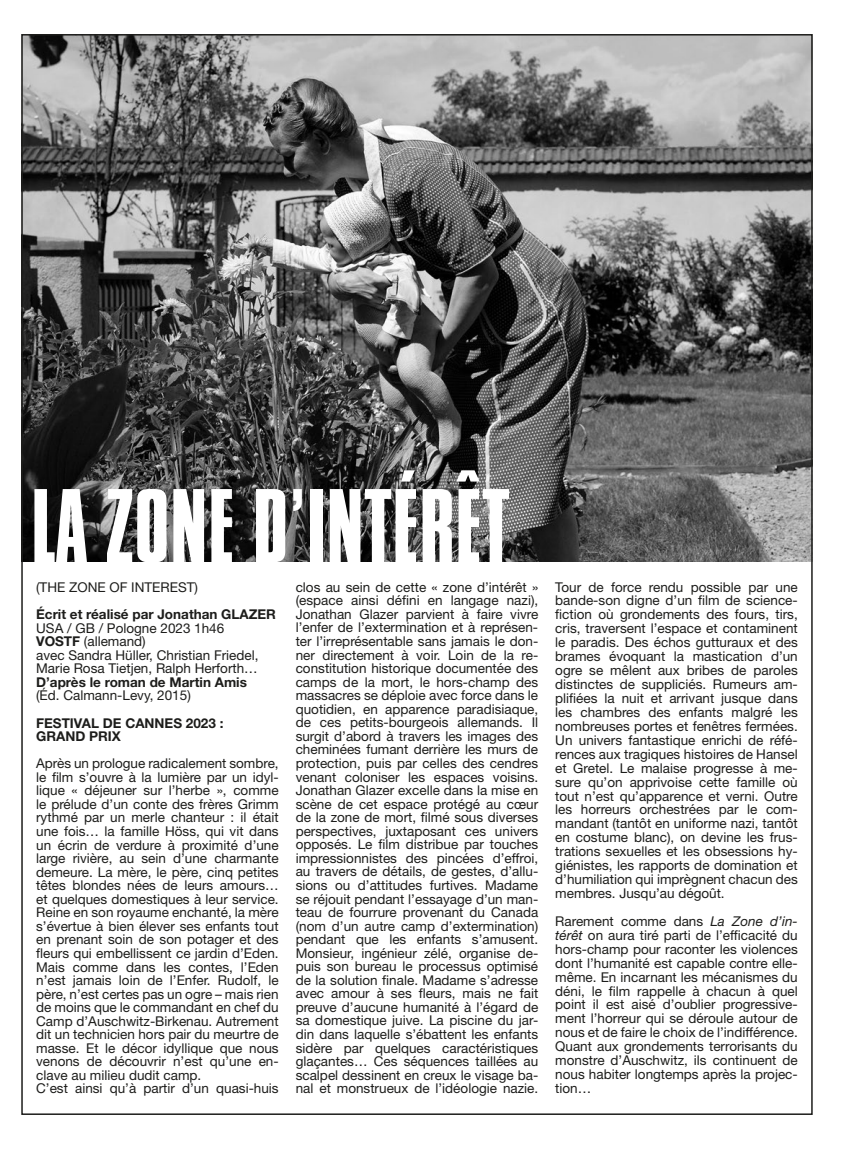
<style>
.page{position:relative;width:851px;height:1149px;background:#fff}
.page>*{position:absolute;margin:0;border:0;box-sizing:border-box;transform-origin:0 0}
.t1{font:109.5px "Compacta Std";color:#fff}
.t2{font:13.5px/13.5px "Helvetica Neue LT Std";color:#1d1d1b;text-align:justify}
.t3{font:700 13.5px/13.5px "Helvetica Neue LT Std";color:#1d1d1b}
.s1{font-weight:700}
.s2{font-style:italic}
</style>
<div class="page">
<img style="left:24px;top:37px;width:785px;height:524px">
<h1 class="t1" style="left:31px;top:466px;width:480px">LA ZONE D’INTÉRÊT</h1>
<p class="t2" style="left:36px;top:580px;width:163px">(THE ZONE OF INTEREST)</p>
<p class="t3" style="left:36px;top:607px;width:241px">Écrit et réalisé par Jonathan GLAZER</p>
<p class="t2" style="left:36px;top:620px;width:224px;text-align:left">USA / GB / Pologne 2023 1h46<br><span class="s1">VOSTF</span> (allemand)<br>avec Sandra Hüller, Christian Friedel,<br>Marie Rosa Tietjen, Ralph Herforth…</p>
<p class="t3" style="left:36px;top:674px;width:212px">D’après le roman de Martin Amis</p>
<p class="t2" style="left:36px;top:688px;width:156px">(Éd. Calmann-Levy, 2015)</p>
<p class="t3" style="left:36px;top:715px;width:189px">FESTIVAL DE CANNES 2023 :<br>GRAND PRIX</p>
<p class="t2" style="left:36px;top:756px;width:244px;text-align:left">Après un prologue radicalement sombre, le film s’ouvre à la lumière par un idyl&shy;lique « déjeuner sur l’herbe », comme le prélude d’un conte des frères Grimm rythmé par un merle chanteur : il était une fois… la famille Höss, qui vit dans un écrin de verdure à proximité d’une large rivière, au sein d’une charmante demeure. La mère, le père, cinq petites têtes blondes nées de leurs amours… et quelques domestiques à leur service.<br>Reine en son royaume enchanté, la mère s’évertue à bien élever ses enfants tout en prenant soin de son potager et des fleurs qui embellissent ce jardin d’Eden.<br>Mais comme dans les contes, l’Eden n’est jamais loin de l’Enfer. Rudolf, le père, n’est certes pas un ogre – mais rien de moins que le commandant en chef du Camp d’Auschwitz-Birkenau. Autrement dit un technicien hors pair du meurtre de masse. Et le décor idyllique que nous venons de découvrir n’est qu’une en&shy;clave au milieu dudit camp.<br>C’est ainsi qu’à partir d’un quasi-huis</p>
<p class="t2" style="left:296px;top:580px;width:244px">clos au sein de cette « zone d’intérêt » (espace ainsi défini en langage nazi), Jonathan Glazer parvient à faire vivre l’enfer de l’extermination et à représen&shy;ter l’irreprésentable sans jamais le don&shy;ner directement à voir. Loin de la re&shy;constitution historique documentée des camps de la mort, le hors-champ des massacres se déploie avec force dans le quotidien, en apparence paradisiaque, de ces petits-bourgeois allemands. Il surgit d’abord à travers les images des cheminées fumant derrière les murs de protection, puis par celles des cendres venant coloniser les espaces voisins.<br>Jonathan Glazer excelle dans la mise en scène de cet espace protégé au cœur de la zone de mort, filmé sous diverses perspectives, juxtaposant ces univers opposés. Le film distribue par touches impressionnistes des pincées d’effroi, au travers de détails, de gestes, d’allu&shy;sions ou d’attitudes furtives. Madame se réjouit pendant l’essayage d’un man&shy;teau de fourrure provenant du Canada (nom d’un autre camp d’extermination) pendant que les enfants s’amusent.<br>Monsieur, ingénieur zélé, organise de&shy;puis son bureau le processus optimisé de la solution finale. Madame s’adresse avec amour à ses fleurs, mais ne fait preuve d’aucune humanité à l’égard de sa domestique juive. La piscine du jar&shy;din dans laquelle s’ébattent les enfants sidère par quelques caractéristiques glaçantes… Ces séquences taillées au scalpel dessinent en creux le visage ba&shy;nal et monstrueux de l’idéologie nazie.</p>
<p class="t2" style="left:555px;top:579px;width:244px;line-height:14px">Tour de force rendu possible par une bande-son digne d’un film de science&shy;fiction où grondements des fours, tirs, cris, traversent l’espace et contaminent le paradis. Des échos gutturaux et des brames évoquant la mastication d’un ogre se mêlent aux bribes de paroles distinctes de suppliciés. Rumeurs am&shy;plifiées la nuit et arrivant jusque dans les chambres des enfants malgré les nombreuses portes et fenêtres fermées.<br>Un univers fantastique enrichi de réfé&shy;rences aux tragiques histoires de Hansel et Gretel. Le malaise progresse à me&shy;sure qu’on apprivoise cette famille où tout n’est qu’apparence et verni. Outre les horreurs orchestrées par le com&shy;mandant (tantôt en uniforme nazi, tantôt en costume blanc), on devine les frus&shy;trations sexuelles et les obsessions hy&shy;giénistes, les rapports de domination et d’humiliation qui imprègnent chacun des membres. Jusqu’au dégoût.</p>
<p class="t2" style="left:555px;top:913px;width:244px;line-height:14px">Rarement comme dans <span class="s2">La Zone d’in&shy;térêt</span> on aura tiré parti de l’efficacité du hors-champ pour raconter les violences dont l’humanité est capable contre elle&shy;même. En incarnant les mécanismes du déni, le film rappelle à chacun à quel point il est aisé d’oublier progressive&shy;ment l’horreur qui se déroule autour de nous et de faire le choix de l’indifférence.<br>Quant aux grondements terrorisants du monstre d’Auschwitz, ils continuent de nous habiter longtemps après la projec&shy;tion…</p>
</div>
